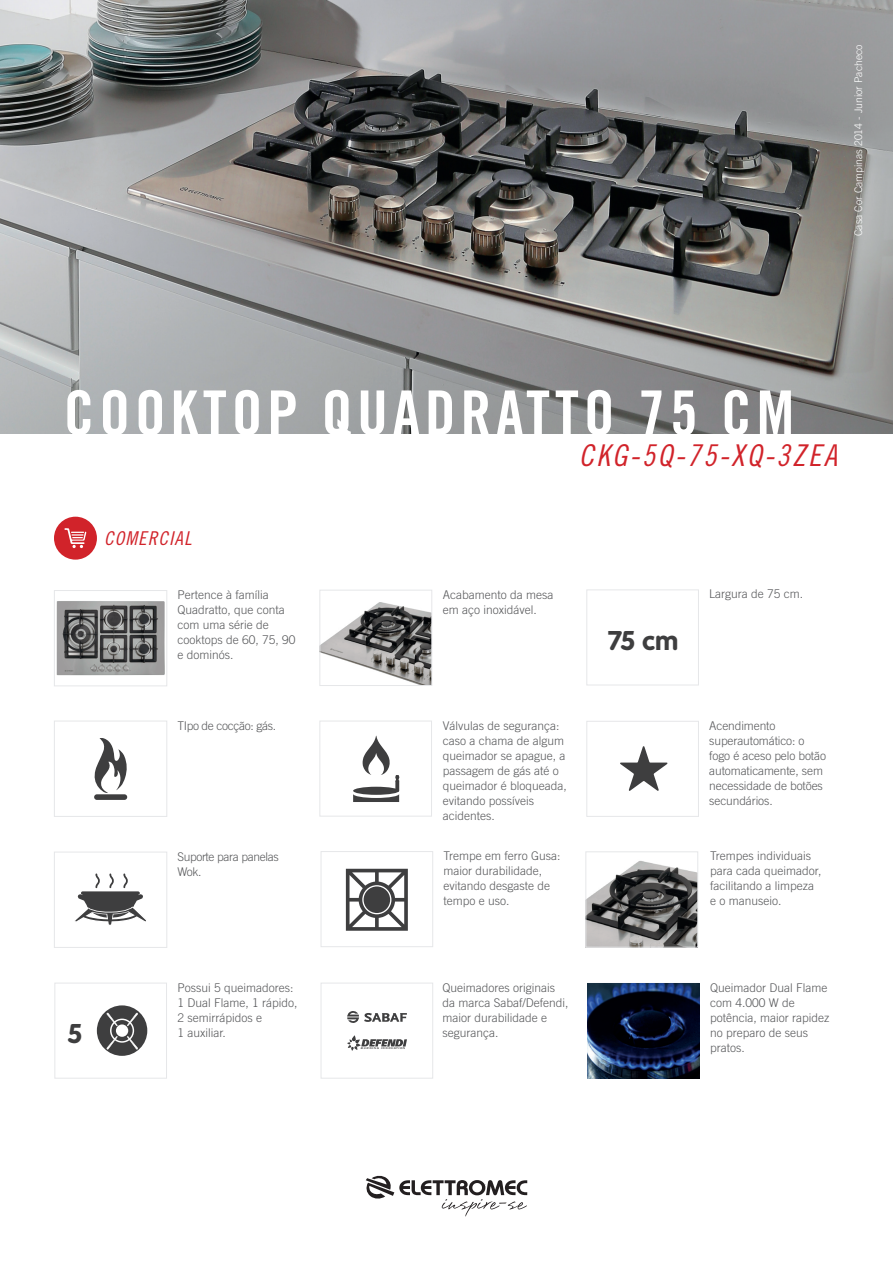
<style>
.page{position:relative;width:893px;height:1263px;background:#fff}
.page>*{position:absolute;margin:0;border:0;box-sizing:border-box;transform-origin:0 0}
.t1{font:61.5px "Trade Gothic LT Std Bd Cn 20";letter-spacing:.08em;color:#fff}
.t2{font:30px "Trade Gothic LT Std Cn 18 Obl";letter-spacing:.08em;color:#d1232a}
.t3{font:700 26.4px "Folks";color:#3e3e3f}
.t4{font:19.05px "Trade Gothic LT Std Cn 18 Obl";letter-spacing:.06em;color:#d1232a}
.t5{font:300 12px/15px "Trade Gothic LT Std";color:#57585a}
.t6{font:300 12px/15px "Trade Gothic LT Std";letter-spacing:-.03em;color:#57585a}
.t7{font:300 10.5px "Trade Gothic LT Std";color:#fff}
.t8{font:italic 500 2.7px "Franklin Gothic";letter-spacing:.16em;color:#3e3e3f;scale:1.31 1}
</style>
<div class="page">
<svg style="left:365px;top:1175px;width:162px;height:41px"></svg>
<img style="left:0;top:0;width:893px;height:433px">
<img style="left:57px;top:601px;width:108px;height:75px">
<div style="left:54px;top:590px;width:113px;height:96px;border:1px solid #e6e7e9"></div>
<div style="left:54px;top:721px;width:113px;height:96px;border:1px solid #e6e7e9"></div>
<div style="left:54px;top:852px;width:113px;height:96px;border:1px solid #e6e7e9"></div>
<img style="left:321px;top:602px;width:109px;height:82px">
<div style="left:319px;top:590px;width:113px;height:96px;border:1px solid #e6e7e9"></div>
<img style="left:587px;top:861px;width:109px;height:84px">
<div style="left:585px;top:851px;width:113px;height:96px;border:1px solid #e6e7e9"></div>
<div style="left:54px;top:517px;width:43px;height:43px;background:#d1232a;border-radius:50%"></div>
<svg style="left:64px;top:528px;width:23px;height:20px"></svg>
<div style="left:586px;top:721px;width:113px;height:96px;border:1px solid #e6e7e9"></div>
<div style="left:321px;top:851px;width:112px;height:96px;border:1px solid #e6e7e9"></div>
<div style="left:319px;top:721px;width:113px;height:95px;border:1px solid #e6e7e9"></div>
<div style="left:586px;top:589px;width:113px;height:96px;border:1px solid #e6e7e9"></div>
<svg style="left:94px;top:738px;width:33px;height:55px"></svg>
<div style="left:94px;top:794px;width:33px;height:6px;background:#3e3e3f;border-radius:3px"></div>
<svg style="left:75px;top:873px;width:71px;height:52px"></svg>
<svg style="left:346px;top:869px;width:62px;height:62px"></svg>
<svg style="left:353px;top:736px;width:46px;height:66px"></svg>
<svg style="left:620px;top:746px;width:47px;height:45px"></svg>
<div style="left:54px;top:983px;width:113px;height:95px;border:1px solid #e6e7e9"></div>
<div style="left:97px;top:1005px;width:50px;height:51px;background:#3e3e3f;border-radius:50%"></div>
<div style="left:116px;top:1024px;width:12px;height:13px;background:#fff;border-radius:50%"></div>
<div style="left:110px;top:1018px;width:24px;height:25px;border:1px solid #fff;border-radius:50%"></div>
<svg style="left:106px;top:1013px;width:12px;height:13px"></svg>
<svg style="left:127px;top:1013px;width:11px;height:13px"></svg>
<svg style="left:106px;top:1036px;width:12px;height:13px"></svg>
<svg style="left:127px;top:1036px;width:11px;height:13px"></svg>
<div style="left:321px;top:983px;width:112px;height:95px;border:1px solid #e6e7e9"></div>
<svg style="left:347px;top:1011px;width:60px;height:40px"></svg>
<img style="left:588px;top:984px;width:112px;height:95px">
<p class="t7" style="left:852px;top:236px;width:193px;rotate:-90deg">Casa Cor Campinas 2014 - Junior Pacheco</p>
<h1 class="t1" style="left:64px;top:376px;width:732px">COOKTOP QUADRATTO 75 CM</h1>
<h2 class="t2" style="left:579px;top:437px;width:260px">CKG-5Q-75-XQ-3ZEA</h2>
<h3 class="t4" style="left:104px;top:527px;width:89px">COMERCIAL</h3>
<p class="t5" style="left:177px;top:587px;width:93px">Pertence à família</p>
<p class="t5" style="left:709px;top:586px;width:96px">Largura de 75 cm.</p>
<p class="t5" style="left:177px;top:602px;width:120px">Quadratto, que conta com uma série de cooktops de 60, 75, 90 e dominós.</p>
<p class="t5" style="left:443px;top:587px;width:112px">Acabamento da mesa em aço inoxidável.</p>
<h3 class="t3" style="left:608px;top:625px;width:73px">75 cm</h3>
<p class="t6" style="left:177px;top:718px;width:100px">TIpo de cocção: gás.</p>
<p class="t6" style="left:177px;top:849px;width:103px">Suporte para panelas<br>Wok.</p>
<p class="t5" style="left:443px;top:718px;width:126px">Válvulas de segurança: caso a chama de algum queimador se apague, a passagem de gás até o queimador é bloqueada, evitando possíveis acidentes.</p>
<p class="t5" style="left:709px;top:718px;width:118px">Acendimento superautomático: o fogo é aceso pelo botão automaticamente, sem necessidade de botões secundários.</p>
<p class="t5" style="left:444px;top:848px;width:118px">Trempe em ferro Gusa: maior durabilidade, evitando desgaste de tempo e uso.</p>
<p class="t5" style="left:710px;top:848px;width:113px">Trempes individuais para cada queimador, facilitando a limpeza e o manuseio.</p>
<p class="t5" style="left:177px;top:980px;width:122px">Possui 5 queimadores:<br>1 Dual Flame, 1 rápido,<br>2 semirrápidos e</p>
<h3 class="t3" style="left:67px;top:1018px;width:16px">5</h3>
<p class="t5" style="left:177px;top:1025px;width:50px">1 auxiliar.</p>
<p class="t8" style="left:361px;top:1046px;width:35px">BURNING INNOVATION</p>
<p class="t5" style="left:442px;top:980px;width:128px">Queimadores originais da marca Sabaf/Defendi, maior durabilidade e segurança.</p>
<p class="t5" style="left:710px;top:980px;width:121px">Queimador Dual Flame com 4.000 W de potência, maior rapidez no preparo de seus pratos.</p>
</div>
